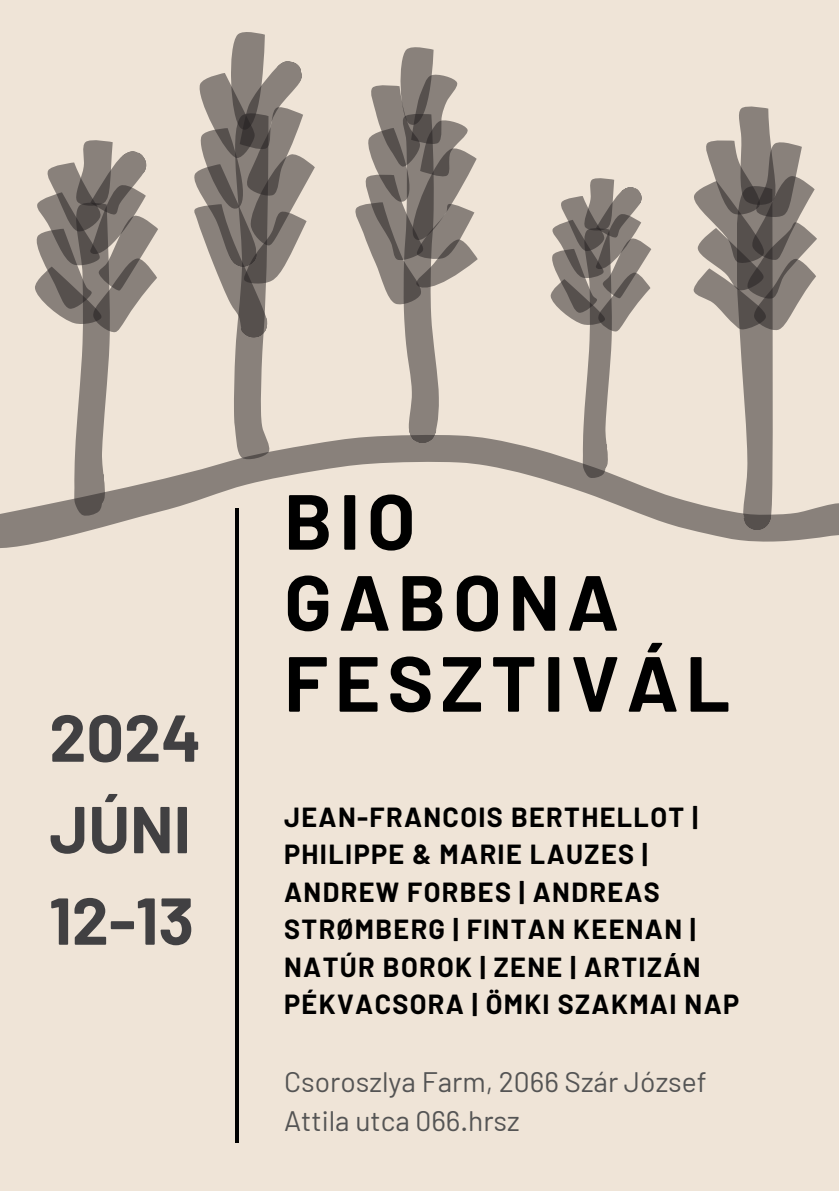
<style>
.page{position:relative;width:839px;height:1191px;background:#fff}
.page>*{position:absolute;margin:0;border:0;box-sizing:border-box;transform-origin:0 0}
.t1{font:700 78px/81px "Barlow";letter-spacing:.09em;color:#000}
.t2{font:700 66.2px/91.6px "Barlow";color:#414042}
.t3{font:28.2px/39px "Barlow";color:#545454}
.t4{font:700 27px/37.6px "Barlow";letter-spacing:.05em;color:#000}
</style>
<div class="page">
<div style="left:0;top:0;width:838px;height:1191px;background:#efe4d7"></div>
<hr style="left:235px;top:548px;width:3px;height:595px;background:#000">
<svg style="left:76px;top:265px;width:34px;height:170px;fill:#89817b"></svg>
<svg style="left:47px;top:162px;width:29px;height:30px"></svg>
<svg style="left:113px;top:151px;width:33px;height:34px"></svg>
<svg style="left:37px;top:192px;width:62px;height:73px;background:#867e78"></svg>
<svg style="left:90px;top:185px;width:56px;height:69px"></svg>
<svg style="left:37px;top:229px;width:55px;height:38px;background:#7d7570"></svg>
<svg style="left:99px;top:215px;width:59px;height:43px;fill:#89817b"></svg>
<svg style="left:35px;top:267px;width:58px;height:57px;fill:#89817b"></svg>
<svg style="left:93px;top:258px;width:64px;height:74px;fill:#89817b"></svg>
<svg style="left:76px;top:140px;width:37px;height:66px;background:#877f79"></svg>
<svg style="left:234px;top:158px;width:34px;height:277px;fill:#89817b"></svg>
<svg style="left:194px;top:164px;width:56px;height:40px"></svg>
<svg style="left:200px;top:158px;width:43px;height:46px;background:#7b736e"></svg>
<svg style="left:199px;top:73px;width:48px;height:85px;fill:#89817b"></svg>
<svg style="left:231px;top:32px;width:34px;height:98px;background:#8a827c"></svg>
<svg style="left:240px;top:61px;width:62px;height:88px;fill:#89817b"></svg>
<svg style="left:247px;top:107px;width:56px;height:89px;background:#827b75"></svg>
<svg style="left:250px;top:154px;width:65px;height:68px;fill:#89817b"></svg>
<svg style="left:267px;top:211px;width:39px;height:73px;fill:#89817b"></svg>
<svg style="left:194px;top:204px;width:73px;height:133px"></svg>
<svg style="left:403px;top:167px;width:36px;height:268px;fill:#89817b"></svg>
<svg style="left:355px;top:204px;width:66px;height:100px"></svg>
<svg style="left:365px;top:174px;width:51px;height:86px;background:#827a74"></svg>
<svg style="left:368px;top:136px;width:41px;height:66px;background:#88807a"></svg>
<svg style="left:371px;top:85px;width:49px;height:82px;background:#867e79"></svg>
<svg style="left:400px;top:47px;width:33px;height:78px"></svg>
<svg style="left:411px;top:75px;width:46px;height:69px;fill:#89817b"></svg>
<svg style="left:420px;top:120px;width:47px;height:28px"></svg>
<svg style="left:412px;top:148px;width:64px;height:92px;fill:#89817b"></svg>
<svg style="left:416px;top:204px;width:58px;height:36px;background:#867e79"></svg>
<svg style="left:416px;top:240px;width:61px;height:48px;fill:#89817b"></svg>
<svg style="left:0;top:435px;width:838px;height:113px"></svg>
<svg style="left:582px;top:278px;width:30px;height:200px;fill:#89817b"></svg>
<svg style="left:561px;top:196px;width:23px;height:24px"></svg>
<svg style="left:614px;top:187px;width:27px;height:27px"></svg>
<svg style="left:552px;top:220px;width:50px;height:58px"></svg>
<svg style="left:595px;top:214px;width:46px;height:55px"></svg>
<svg style="left:552px;top:249px;width:45px;height:30px"></svg>
<svg style="left:602px;top:238px;width:49px;height:51px;fill:#89817b"></svg>
<svg style="left:550px;top:279px;width:48px;height:46px;fill:#89817b"></svg>
<svg style="left:598px;top:273px;width:52px;height:59px;fill:#89817b"></svg>
<svg style="left:584px;top:178px;width:30px;height:53px;background:#877f79"></svg>
<svg style="left:737px;top:330px;width:35px;height:200px;fill:#89817b"></svg>
<svg style="left:739px;top:106px;width:32px;height:36px"></svg>
<svg style="left:706px;top:140px;width:54px;height:41px;background:#968d87"></svg>
<svg style="left:756px;top:142px;width:45px;height:34px;background:#8d857f"></svg>
<svg style="left:694px;top:181px;width:58px;height:47px;fill:#89817b"></svg>
<svg style="left:752px;top:176px;width:62px;height:46px;background:#7c756f"></svg>
<svg style="left:697px;top:228px;width:50px;height:40px;fill:#89817b"></svg>
<svg style="left:747px;top:222px;width:70px;height:46px;background:#7e7771"></svg>
<svg style="left:693px;top:268px;width:61px;height:62px"></svg>
<svg style="left:754px;top:259px;width:62px;height:71px"></svg>
<h3 class="t2" style="left:49px;top:689px;width:153px">2024<br>JÚNI<br>12-13</h3>
<h4 class="t1" style="left:284px;top:478px;width:448px">BIO<br>GABONA<br>FESZTIVÁL</h4>
<h4 class="t4" style="left:284px;top:797px;width:456px">JEAN-FRANCOIS BERTHELLOT |<br>PHILIPPE &amp; MARIE LAUZES |<br>ANDREW FORBES | ANDREAS<br>STRØMBERG | FINTAN KEENAN |<br>NATÚR BOROK | ZENE | ARTIZÁN<br>PÉKVACSORA | ÖMKI SZAKMAI NAP</h4>
<h4 class="t3" style="left:284px;top:1062px;width:424px">Csoroszlya Farm, 2066 Szár József<br>Attila utca 066.hrsz</h4>
</div>
